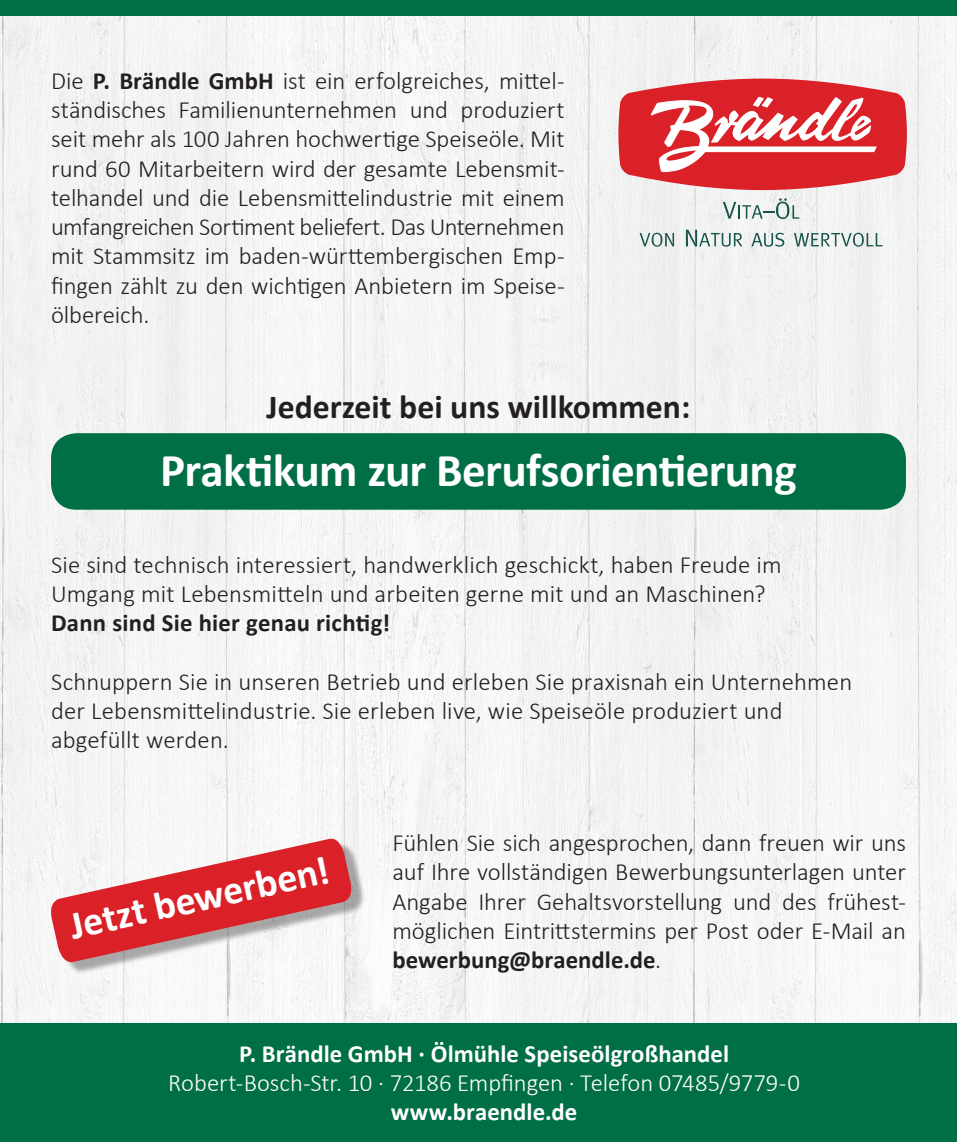
<style>
.page{position:relative;width:957px;height:1142px;background:#fff}
.page>*{position:absolute;margin:0;border:0;box-sizing:border-box;transform-origin:0 0}
.t1{font:700 47.25px "Calibri";letter-spacing:-.015em;color:#fff}
.t2{font:700 39.82px "Calibri";color:#fff}
.t3{font:700 33.75px "Calibri";color:#231f20}
.t4{font:300 24.75px/29.2px "Calibri";letter-spacing:.005em;color:#231f20;text-align:justify}
.t5{font:700 24.75px "Calibri";color:#fff}
.t6{font:300 24.75px "Calibri";letter-spacing:-.005em;color:#fff}
.t7{font:700 24.75px "Calibri";letter-spacing:.01em;color:#231f20}
.s1{font-weight:700}
</style>
<div class="page">
<div style="left:0;top:16px;width:957px;height:1126px;background:#f4f4f4"></div>
<div style="left:1px;top:1024px;width:956px;height:118px;background:#016f45"></div>
<div style="left:51px;top:433px;width:855px;height:77px;background:#016f45;border-radius:26px"></div>
<svg style="left:618px;top:79px;width:289px;height:111px"></svg>
<svg style="left:723px;top:198px;width:76px;height:21px"></svg>
<svg style="left:639px;top:233px;width:35px;height:14px"></svg>
<svg style="left:686px;top:230px;width:56px;height:17px"></svg>
<svg style="left:751px;top:233px;width:33px;height:14px"></svg>
<svg style="left:794px;top:233px;width:88px;height:14px"></svg>
<div style="left:57px;top:842px;width:308px;height:132px;background:#231f20;opacity:.37"></div>
<svg style="left:48px;top:836px;width:306px;height:128px"></svg>
<div style="left:0;top:0;width:957px;height:16px;background:#016f45"></div>
<p class="t4" style="left:51px;top:66px;width:515px">Die <span class="s1">P. Brändle GmbH</span> ist ein erfolgreiches, mittel&shy;ständisches Familienunternehmen und produziert seit mehr als 100 Jahren hochwertige Speiseöle. Mit rund 60 Mitarbeitern wird der gesamte Lebensmit&shy;telhandel und die Lebensmittelindustrie mit einem umfangreichen Sortiment beliefert. Das Unternehmen mit Stammsitz im baden-württembergischen Emp&shy;fingen zählt zu den wichtigen Anbietern im Speise&shy;ölbereich.</p>
<h3 class="t3" style="left:266px;top:382px;width:425px">Jederzeit bei uns willkommen:</h3>
<h1 class="t1" style="left:160px;top:437px;width:638px">Praktikum zur Berufsorientierung</h1>
<p class="t4" style="left:51px;top:549px;width:732px">Sie sind technisch interessiert, handwerklich geschickt, haben Freude im<br>Umgang mit Lebensmitteln und arbeiten gerne mit und an Maschinen?</p>
<p class="t7" style="left:51px;top:605px;width:341px">Dann sind Sie hier genau richtig!</p>
<p class="t4" style="left:51px;top:666px;width:802px;text-align:left">Schnuppern Sie in unseren Betrieb und erleben Sie praxisnah ein Unternehmen der Lebensmittelindustrie. Sie erleben live, wie Speiseöle produziert und abgefüllt werden.</p>
<h2 class="t2" style="left:64px;top:900px;width:266px;rotate:-13deg">Jetzt bewerben!</h2>
<p class="t4" style="left:392px;top:828px;width:515px">Fühlen Sie sich angesprochen, dann freuen wir uns auf Ihre vollständigen Bewerbungsunterlagen unter Angabe Ihrer Gehaltsvorstellung und des frühest&shy;möglichen Eintrittstermins per Post oder E-Mail an <span class="s1">bewerbung@braendle.de</span>.</p>
<p class="t5" style="left:239px;top:1036px;width:492px">P. Brändle GmbH · Ölmühle Speiseölgroßhandel</p>
<p class="t6" style="left:168px;top:1067px;width:633px">Robert-Bosch-Str. 10 · 72186 Empfingen · Telefon 07485/9779-0</p>
<p class="t5" style="left:391px;top:1094px;width:188px">www.braendle.de</p>
</div>
